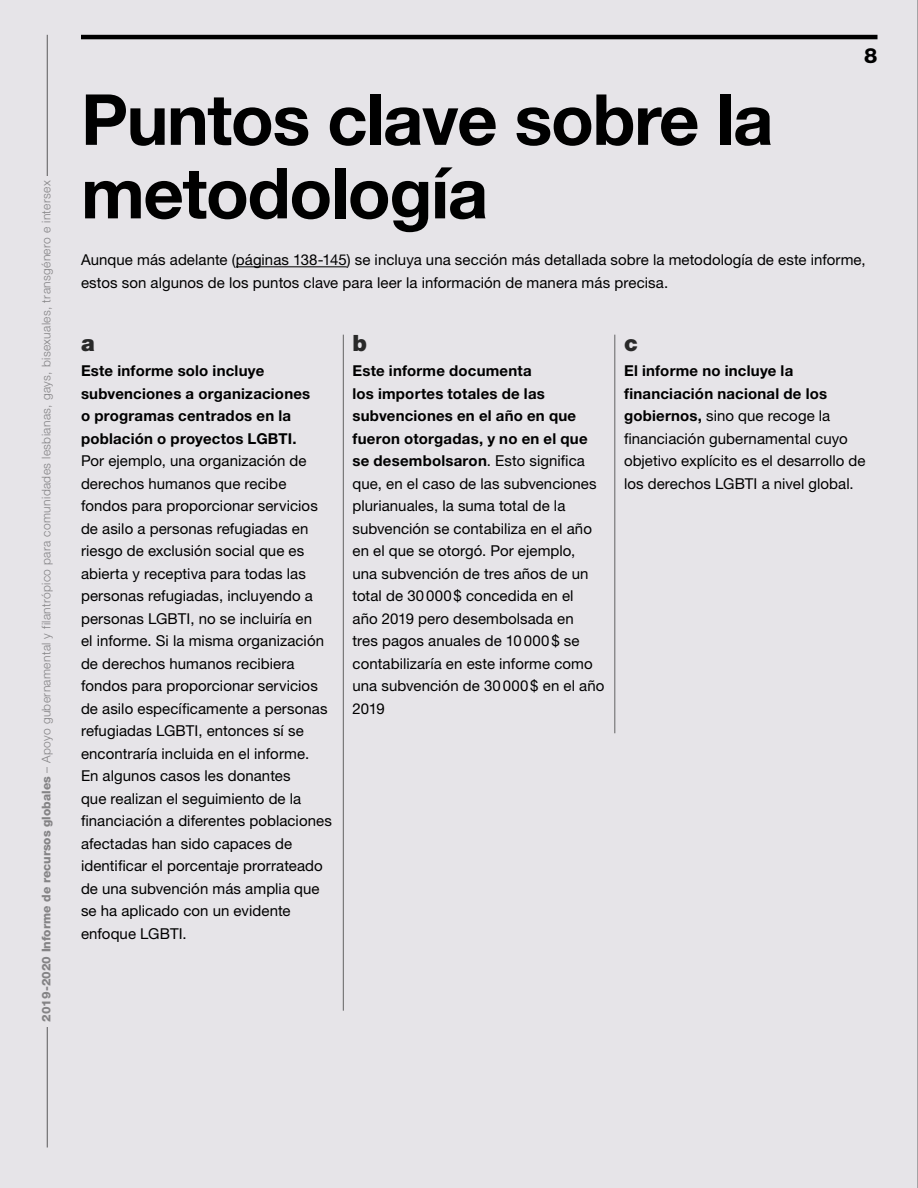
<style>
.page{position:relative;width:918px;height:1188px;background:#e6e4e8}
.page>*{position:absolute;margin:0;border:0;box-sizing:border-box;transform-origin:0 0}
.t1{font:700 70.5px/73.5px "Helvetica Neue LT Std";letter-spacing:-.02em;color:#000}
.t2{font:900 22.5px "Helvetica Neue LT Std";color:#292929}
.t3{font:800 21px "Helvetica Neue LT Std";color:#000}
.t4{font:15px/22.5px "Helvetica Neue LT Std";letter-spacing:.005em;color:#000}
.t5{font:700 15px/22.5px "Helvetica Neue LT Std";letter-spacing:.015em;color:#000}
.t6{font:300 12px "Helvetica Neue LT Std";letter-spacing:.03em;color:#939393}
.s1{font-weight:800}
.s2{font-weight:700}
</style>
<div class="page">
<hr style="left:236px;top:266px;width:111px;height:1px;background:#000">
<hr style="left:343px;top:335px;width:1px;height:676px;background:#636363">
<hr style="left:615px;top:335px;width:1px;height:398px;background:#636363">
<hr style="left:917px;top:0;width:1px;height:1188px;background:#636363">
<hr style="left:81px;top:35px;width:797px;height:4px;background:#000">
<hr style="left:47px;top:35px;width:1px;height:160px;background:#636363">
<hr style="left:47px;top:987px;width:1px;height:160px;background:#636363">
<p class="t6" style="left:39px;top:1022px;width:843px;rotate:-90deg"><span class="s1">2019-2020 Informe de recursos globales</span> – Apoyo gubernamental y filantrópico para comunidades lesbianas, gays, bisexuales, transgénero e intersex</p>
<h1 class="t1" style="left:81px;top:81px;width:694px">Puntos clave sobre la metodología</h1>
<h3 class="t3" style="left:864px;top:43px;width:15px">8</h3>
<p class="t4" style="left:81px;top:249px;width:786px">Aunque más adelante (páginas 138-145) se incluya una sección más detallada sobre la metodología de este informe, estos son algunos de los puntos clave para leer la información de manera más precisa.</p>
<h2 class="t2" style="left:81px;top:329px;width:15px">a</h2>
<h2 class="t2" style="left:353px;top:329px;width:16px">b</h2>
<h2 class="t2" style="left:624px;top:329px;width:15px">c</h2>
<p class="t5" style="left:81px;top:360px;width:231px">Este informe solo incluye subvenciones a organizaciones o programas centrados en la población o proyectos LGBTI.</p>
<p class="t4" style="left:81px;top:450px;width:252px">Por ejemplo, una organización de derechos humanos que recibe fondos para proporcionar servicios de asilo a personas refugiadas en riesgo de exclusión social que es abierta y receptiva para todas las personas refugiadas, incluyendo a personas LGBTI, no se incluiría en<br>el informe. Si la misma organización de derechos humanos recibiera fondos para proporcionar servicios de asilo específicamente a personas refugiadas LGBTI, entonces sí se encontraría incluida en el informe.<br>En algunos casos les donantes<br>que realizan el seguimiento de la financiación a diferentes poblaciones afectadas han sido capaces de identificar el porcentaje prorrateado de una subvención más amplia que se ha aplicado con un evidente enfoque LGBTI.</p>
<p class="t4" style="left:352px;top:360px;width:253px"><span class="s2">Este informe documenta<br>los importes totales de las subvenciones en el año en que fueron otorgadas, y no en el que se desembolsaron</span>. Esto significa que, en el caso de las subvenciones plurianuales, la suma total de la subvención se contabiliza en el año en el que se otorgó. Por ejemplo,<br>una subvención de tres años de un total de 30000$ concedida en el<br>año 2019 pero desembolsada en<br>tres pagos anuales de 10000$ se contabilizaría en este informe como una subvención de 30000$ en el año<br>2019</p>
<p class="t4" style="left:624px;top:360px;width:243px"><span class="s2">El informe no incluye la financiación nacional de los gobiernos,</span> sino que recoge la financiación gubernamental cuyo objetivo explícito es el desarrollo de los derechos LGBTI a nivel global.</p>
</div>
